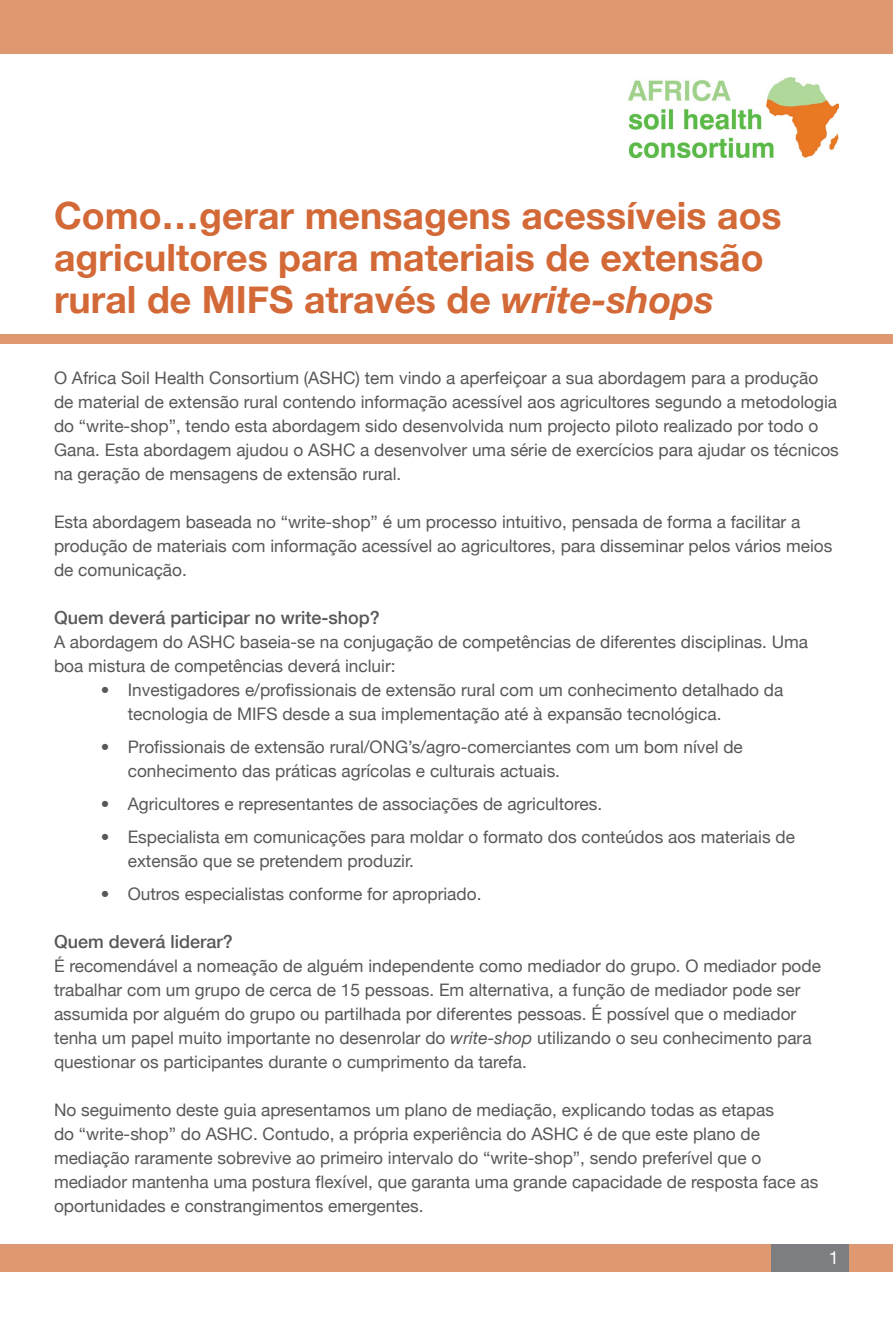
<style>
.page{position:relative;width:893px;height:1319px;background:#fff}
.page>*{position:absolute;margin:0;border:0;box-sizing:border-box;transform-origin:0 0}
.t1{font:700 37.5px/42px "Helvetica Neue";color:#d26937}
.t2{font:500 18px "Helvetica Neue";color:#57585a}
.t3{font:18px "Helvetica Neue";color:#fff}
.t4{font:17.25px/24px "Helvetica Neue";color:#57585a}
.s1{font-style:italic}
</style>
<div class="page">
<div style="left:0;top:1243px;width:893px;height:27px;background:#de9973"></div>
<div style="left:771px;top:1243px;width:78px;height:27px;background:#7d7e81"></div>
<div style="left:0;top:0;width:893px;height:53px;background:#de9973"></div>
<div style="left:0;top:334px;width:893px;height:9px;background:#de9973"></div>
<img style="left:628px;top:77px;width:211px;height:81px">
<p class="t1" style="left:54px;top:194px;width:729px">Como…gerar mensagens acessíveis aos agricultores para materiais de extensão</p>
<p class="t1" style="left:54px;top:278px;width:661px">rural de MIFS através de <span class="s1">write-shops</span></p>
<p class="t4" style="left:54px;top:365px;width:786px">O Africa Soil Health Consortium (ASHC) tem vindo a aperfeiçoar a sua abordagem para a produção de material de extensão rural contendo informação acessível aos agricultores segundo a metodologia do “write-shop”, tendo esta abordagem sido desenvolvida num projecto piloto realizado por todo o Gana. Esta abordagem ajudou o ASHC a desenvolver uma série de exercícios para ajudar os técnicos na geração de mensagens de extensão rural.</p>
<p class="t4" style="left:54px;top:509px;width:780px">Esta abordagem baseada no “write-shop” é um processo intuitivo, pensada de forma a facilitar a produção de materiais com informação acessível ao agricultores, para disseminar pelos vários meios de comunicação.</p>
<p class="t2" style="left:54px;top:606px;width:327px">Quem deverá participar no write-shop?</p>
<p class="t4" style="left:54px;top:629px;width:756px">A abordagem do ASHC baseia-se na conjugação de competências de diferentes disciplinas. Uma boa mistura de competências deverá incluir:</p>
<p class="t4" style="left:128px;top:677px;width:657px;text-indent:-27px">• Investigadores e/profissionais de extensão rural com um conhecimento detalhado da tecnologia de MIFS desde a sua implementação até à expansão tecnológica.</p>
<p class="t4" style="left:128px;top:734px;width:617px;text-indent:-27px">• Profissionais de extensão rural/ONG’s/agro-comerciantes com um bom nível de conhecimento das práticas agrícolas e culturais actuais.</p>
<p class="t4" style="left:101px;top:791px;width:503px">• Agricultores e representantes de associações de agricultores.</p>
<p class="t4" style="left:128px;top:824px;width:669px;text-indent:-27px">• Especialista em comunicações para moldar o formato dos conteúdos aos materiais de extensão que se pretendem produzir.</p>
<p class="t4" style="left:101px;top:881px;width:382px">• Outros especialistas conforme for apropriado.</p>
<p class="t2" style="left:54px;top:930px;width:180px">Quem deverá liderar?</p>
<p class="t4" style="left:54px;top:953px;width:768px">É recomendável a nomeação de alguém independente como mediador do grupo. O mediador pode trabalhar com um grupo de cerca de 15 pessoas. Em alternativa, a função de mediador pode ser assumida por alguém do grupo ou partilhada por diferentes pessoas. É possível que o mediador tenha um papel muito importante no desenrolar do <span class="s1">write-shop</span> utilizando o seu conhecimento para questionar os participantes durante o cumprimento da tarefa.</p>
<p class="t4" style="left:54px;top:1097px;width:766px">No seguimento deste guia apresentamos um plano de mediação, explicando todas as etapas<br>do “write-shop” do ASHC. Contudo, a própria experiência do ASHC é de que este plano de mediação raramente sobrevive ao primeiro intervalo do “write-shop”, sendo preferível que o mediador mantenha uma postura flexível, que garanta uma grande capacidade de resposta face as oportunidades e constrangimentos emergentes.</p>
<p class="t3" style="left:829px;top:1246px;width:12px">1</p>
</div>
